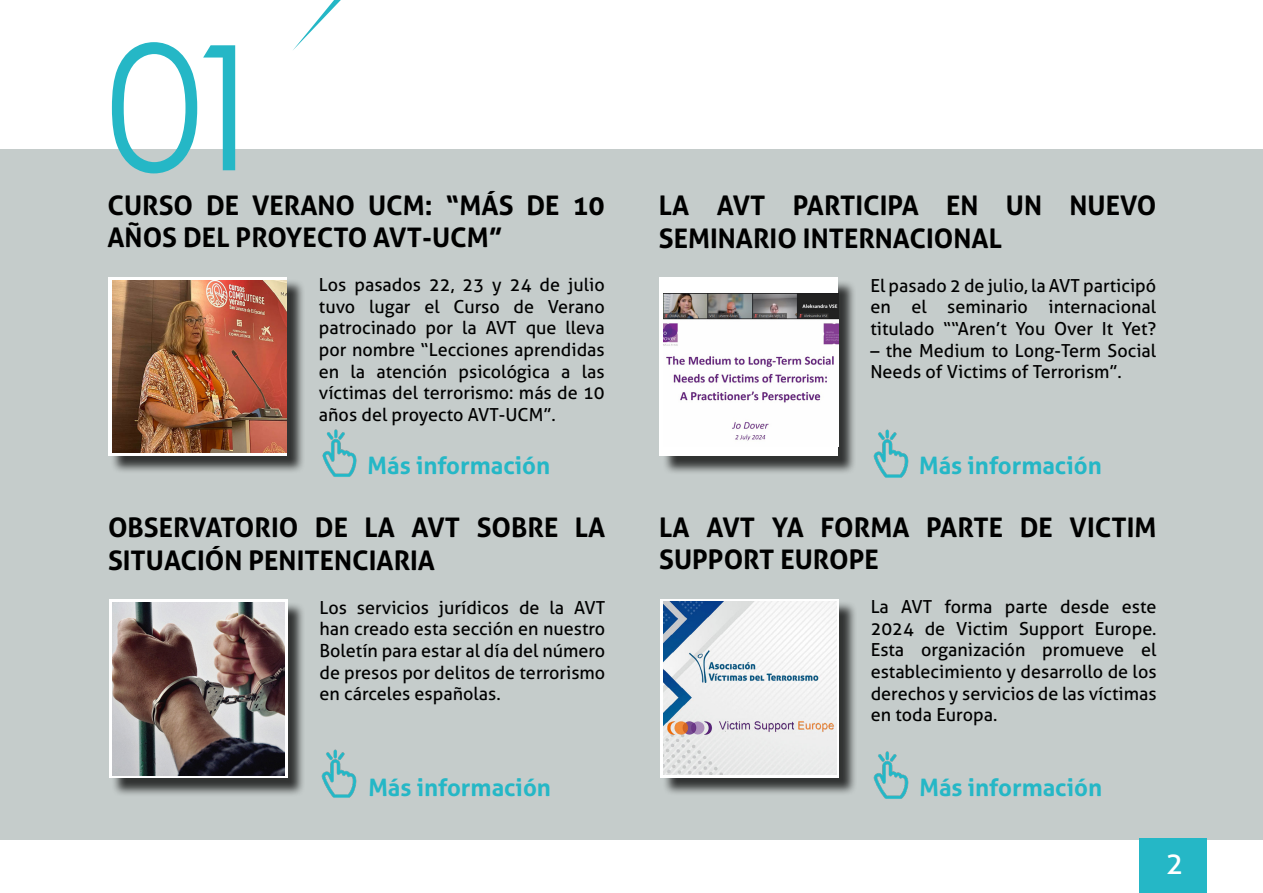
<style>
.page{position:relative;width:1263px;height:893px;background:#fff}
.page>*{position:absolute;margin:0;border:0;box-sizing:border-box;transform-origin:0 0}
.t1{font:174px "Century Gothic";color:#25b7c6}
.t2{font:30px "Aller";color:#fff}
.t3{font:700 27px/32.4px "Aller";color:#000}
.t4{font:700 24px "Aller";color:#25b7c6}
.t5{font:18px/21.6px "Aller";color:#000;text-align:justify}
</style>
<div class="page">
<div style="left:0;top:150px;width:1263px;height:690px;background:#c5cccb"></div>
<div style="left:1139px;top:839px;width:68px;height:54px;background:#25b7c6"></div>
<svg style="left:293px;top:0;width:48px;height:50px"></svg>
<div style="left:662px;top:601px;width:195px;height:195px;background:#000;opacity:.75"></div>
<svg style="left:660px;top:599px;width:178px;height:178px;background:#f3f5f7"></svg>
<img style="left:873px;top:751px;width:36px;height:48px">
<img style="left:663px;top:602px;width:173px;height:172px">
<div style="left:662px;top:279px;width:195px;height:196px;background:#000;opacity:.75"></div>
<div style="left:660px;top:277px;width:178px;height:179px;background:#fff"></div>
<img style="left:873px;top:429px;width:36px;height:49px">
<div style="left:111px;top:601px;width:195px;height:196px;background:#000;opacity:.75"></div>
<div style="left:109px;top:599px;width:178px;height:179px;background:#fff"></div>
<img style="left:321px;top:749px;width:36px;height:49px">
<img style="left:112px;top:602px;width:173px;height:173px">
<img style="left:663px;top:293px;width:175px;height:148px">
<div style="left:110px;top:279px;width:195px;height:195px;background:#000;opacity:.75"></div>
<div style="left:108px;top:277px;width:179px;height:178px;background:#fff"></div>
<img style="left:322px;top:429px;width:35px;height:48px">
<img style="left:112px;top:281px;width:174px;height:172px">
<h1 class="t1" style="left:106px;top:-14px;width:170px">01</h1>
<h3 class="t3" style="left:107px;top:189px;width:499px">CURSO DE VERANO UCM: “MÁS DE 10<br>AÑOS DEL PROYECTO AVT-UCM”</h3>
<p class="t5" style="left:319px;top:274px;width:287px">Los pasados 22, 23 y 24 de julio tuvo lugar el Curso de Verano patrocinado por la AVT que lleva por nombre “Lecciones aprendidas en la atención psicológica a las víctimas del terrorismo: más de 10 años del proyecto AVT-UCM”.</p>
<h3 class="t4" style="left:368px;top:450px;width:184px">Más información</h3>
<h3 class="t3" style="left:108px;top:511px;width:499px">OBSERVATORIO DE LA AVT SOBRE LA<br>SITUACIÓN PENITENCIARIA</h3>
<p class="t5" style="left:319px;top:596px;width:287px">Los servicios jurídicos de la AVT han creado esta sección en nuestro Boletín para estar al día del número de presos por delitos de terrorismo en cárceles españolas.</p>
<h3 class="t4" style="left:368px;top:772px;width:184px">Más información</h3>
<h3 class="t3" style="left:659px;top:189px;width:499px">LA AVT PARTICIPA EN UN NUEVO<br>SEMINARIO INTERNACIONAL</h3>
<p class="t5" style="left:870px;top:275px;width:287px">El pasado 2 de julio, la AVT participó en el seminario internacional titulado ““Aren’t You Over It Yet?</p>
<p class="t5" style="left:870px;top:339px;width:287px">– the Medium to Long-Term Social<br>Needs of Victims of Terrorism”.</p>
<h3 class="t4" style="left:919px;top:451px;width:184px">Más información</h3>
<h3 class="t3" style="left:659px;top:511px;width:499px">LA AVT YA FORMA PARTE DE VICTIM<br>SUPPORT EUROPE</h3>
<p class="t5" style="left:871px;top:596px;width:287px">La AVT forma parte desde este 2024 de Victim Support Europe.<br>Esta organización promueve el establecimiento y desarrollo de los derechos y servicios de las víctimas en toda Europa.</p>
<h3 class="t4" style="left:919px;top:772px;width:184px">Más información</h3>
<h2 class="t2" style="left:1166px;top:846px;width:19px">2</h2>
</div>
